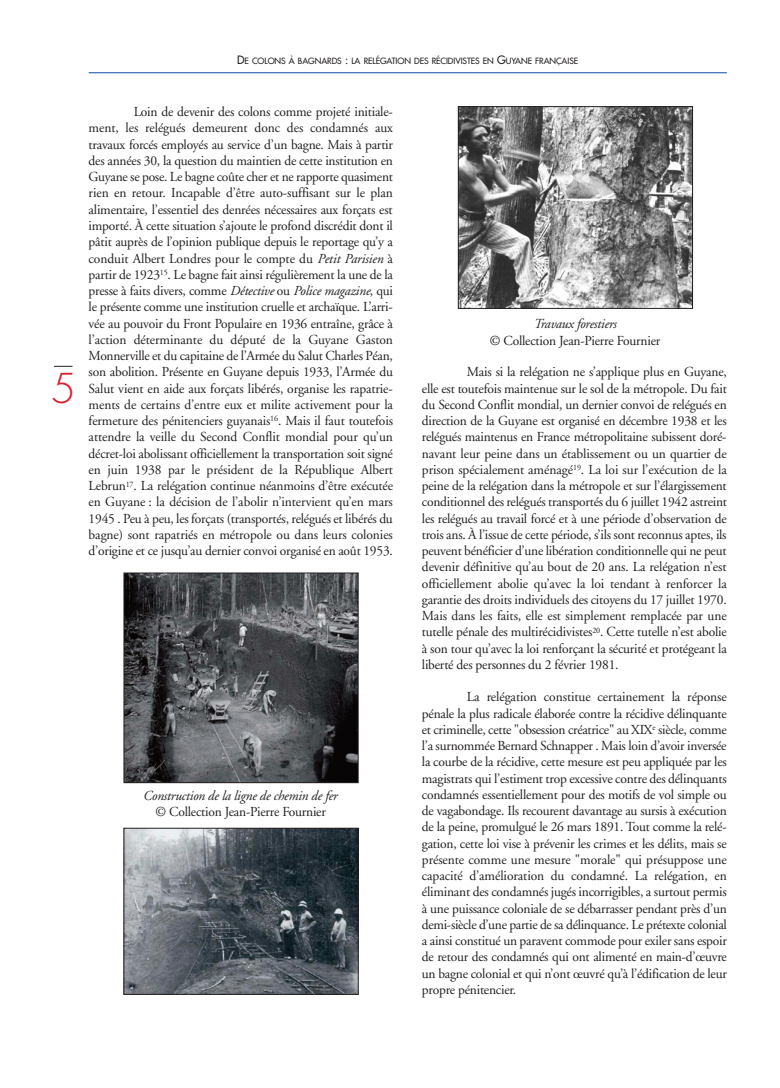
<style>
.page{position:relative;width:780px;height:1088px;background:#fff}
.page>*{position:absolute;margin:0;border:0;box-sizing:border-box;transform-origin:0 0}
.t1{font:300 40px "Futura";color:#da2031}
.t2{font:13.75px/16.2px "Adobe Garamond";letter-spacing:-.015em;color:#231f20;text-align:justify}
.t3{font:italic 13.75px "Adobe Garamond";letter-spacing:-.015em;color:#231f20}
.t4{font:8.5px "Futura";letter-spacing:-.01em;color:#231f20}
.s1{font-size:11.25px}
.s2{font-style:italic}
</style>
<div class="page">
<svg style="left:54px;top:366px;width:18px;height:1px"></svg>
<hr style="left:89px;top:72px;width:637px;height:1px;background:#0d4da1">
<img style="left:126px;top:575px;width:230px;height:206px">
<div style="left:124px;top:573px;width:234px;height:210px;border:1px solid #231f20"></div>
<img style="left:126px;top:830px;width:230px;height:162px">
<div style="left:124px;top:828px;width:234px;height:166px;border:1px solid #231f20"></div>
<img style="left:460px;top:108px;width:230px;height:199px">
<div style="left:458px;top:106px;width:234px;height:203px;border:1px solid #231f20"></div>
<p class="t4" style="left:237px;top:57px;width:342px"><span class="s1">D</span>E COLONS À BAGNARDS <span class="s1">:</span> LA RELÉGATION DES RÉCIDIVISTES EN <span class="s1">G</span>UYANE FRANÇAISE</p>
<h1 class="t1" style="left:51px;top:370px;width:26px">5</h1>
<p class="t2" style="left:89px;top:105px;width:306px;text-indent:45px">Loin de devenir des colons comme projeté initiale&shy;ment, les relégués demeurent donc des condamnés aux travaux forcés employés au service d’un bagne. Mais à partir des années 30, la question du maintien de cette institution en Guyane se pose. Le bagne coûte cher et ne rapporte quasiment rien en retour. Incapable d’être auto-suffisant sur le plan alimentaire, l’essentiel des denrées nécessaires aux forçats est importé. À cette situation s’ajoute le profond discrédit dont il pâtit auprès de l’opinion publique depuis le reportage qu’y a conduit Albert Londres pour le compte du <span class="s2">Petit Parisien</span> à partir de 1923<sup>15</sup>. Le bagne fait ainsi régulièrement la une de la presse à faits divers, comme <span class="s2">Détective</span> ou <span class="s2">Police magazine</span>, qui le présente comme une institution cruelle et archaïque. L’arri&shy;vée au pouvoir du Front Populaire en 1936 entraîne, grâce à l’action déterminante du député de la Guyane Gaston Monnerville et du capitaine de l’Armée du Salut Charles Péan, son abolition. Présente en Guyane depuis 1933, l’Armée du Salut vient en aide aux forçats libérés, organise les rapatrie&shy;ments de certains d’entre eux et milite activement pour la fermeture des pénitenciers guyanais<sup>16</sup>. Mais il faut toutefois attendre la veille du Second Conflit mondial pour qu’un décret-loi abolissant officiellement la transportation soit signé en juin 1938 par le président de la République Albert Lebrun<sup>17</sup>. La relégation continue néanmoins d’être exécutée en Guyane : la décision de l’abolir n’intervient qu’en mars 1945 . Peu à peu, les forçats (transportés, relégués et libérés du bagne) sont rapatriés en métropole ou dans leurs colonies d’origine et ce jusqu’au dernier convoi organisé en août 1953.</p>
<p class="t3" style="left:143px;top:790px;width:196px">Construction de la ligne de chemin de fer</p>
<p class="t2" style="left:156px;top:805px;width:172px">© Collection Jean-Pierre Fournier</p>
<p class="t3" style="left:533px;top:318px;width:84px">Travaux forestiers</p>
<p class="t2" style="left:490px;top:333px;width:172px">© Collection Jean-Pierre Fournier</p>
<p class="t2" style="left:422px;top:365px;width:306px;text-indent:45px">Mais si la relégation ne s’applique plus en Guyane, elle est toutefois maintenue sur le sol de la métropole. Du fait du Second Conflit mondial, un dernier convoi de relégués en direction de la Guyane est organisé en décembre 1938 et les relégués maintenus en France métropolitaine subissent doré&shy;navant leur peine dans un établissement ou un quartier de prison spécialement aménagé<sup>19</sup>. La loi sur l’exécution de la peine de la relégation dans la métropole et sur l’élargissement conditionnel des relégués transportés du 6 juillet 1942 astreint les relégués au travail forcé et à une période d’observation de trois ans. À l’issue de cette période, s’ils sont reconnus aptes, ils peuvent bénéficier d’une libération conditionnelle qui ne peut devenir définitive qu’au bout de 20 ans. La relégation n’est officiellement abolie qu’avec la loi tendant à renforcer la garantie des droits individuels des citoyens du 17 juillet 1970.<br>Mais dans les faits, elle est simplement remplacée par une tutelle pénale des multirécidivistes<sup>20</sup>. Cette tutelle n’est abolie à son tour qu’avec la loi renforçant la sécurité et protégeant la liberté des personnes du 2 février 1981.</p>
<p class="t2" style="left:422px;top:690px;width:306px;text-indent:45px">La relégation constitue certainement la réponse pénale la plus radicale élaborée contre la récidive délinquante et criminelle, cette "obsession créatrice" au XIX<sup>e</sup> siècle, comme l’a surnommée Bernard Schnapper . Mais loin d’avoir inversée la courbe de la récidive, cette mesure est peu appliquée par les magistrats qui l’estiment trop excessive contre des délinquants condamnés essentiellement pour des motifs de vol simple ou de vagabondage. Ils recourent davantage au sursis à exécution de la peine, promulgué le 26 mars 1891. Tout comme la relé&shy;gation, cette loi vise à prévenir les crimes et les délits, mais se présente comme une mesure "morale" qui présuppose une capacité d’amélioration du condamné. La relégation, en éliminant des condamnés jugés incorrigibles, a surtout permis à une puissance coloniale de se débarrasser pendant près d’un demi-siècle d’une partie de sa délinquance. Le prétexte colonial a ainsi constitué un paravent commode pour exiler sans espoir de retour des condamnés qui ont alimenté en main-d’œuvre un bagne colonial et qui n’ont œuvré qu’à l’édification de leur propre pénitencier.</p>
</div>
